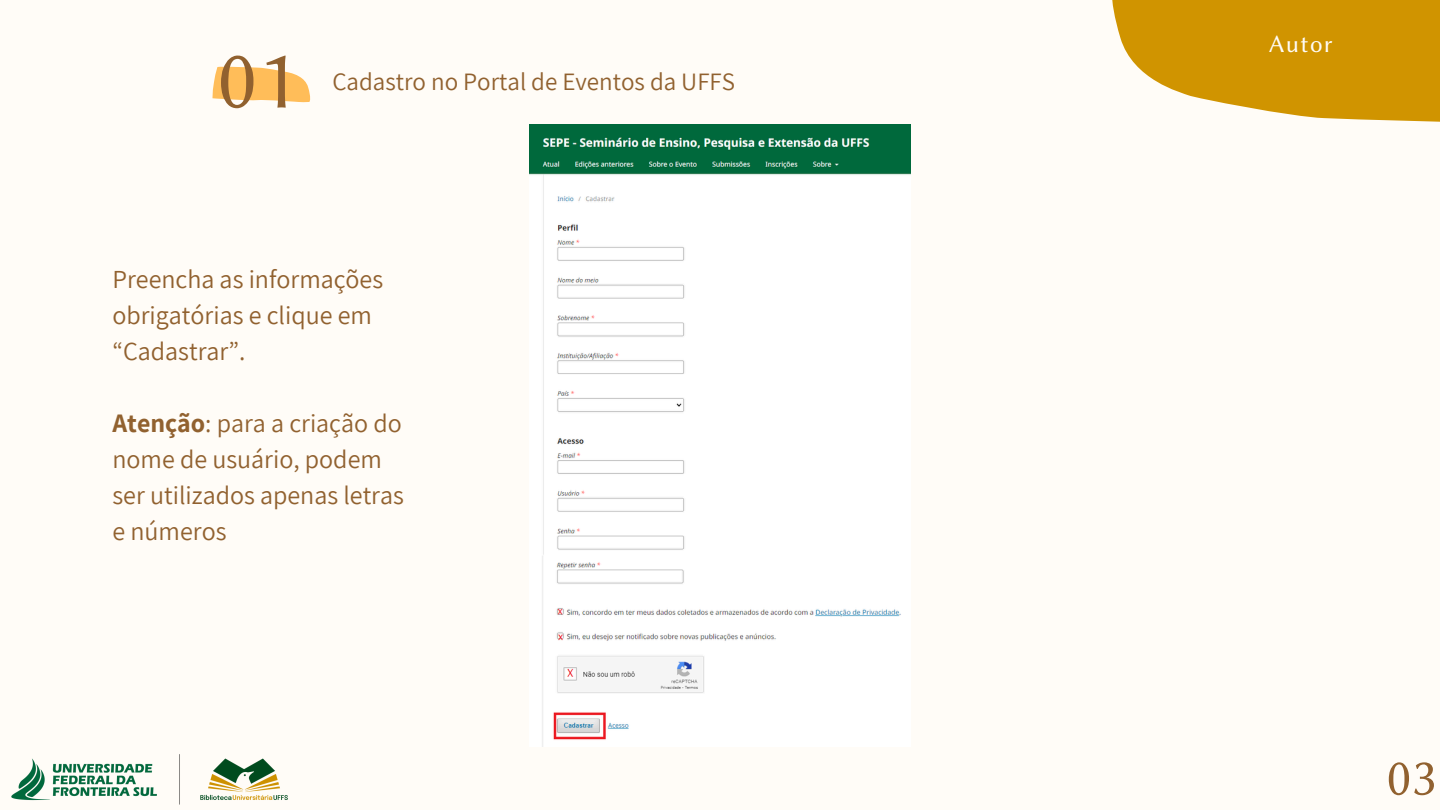
<style>
.page{position:relative;width:1440px;height:810px;background:#fffcf7}
.page>*{position:absolute;margin:0;border:0;box-sizing:border-box;transform-origin:0 0}
.t1{font:85px "Lin Biolinum O";color:#91612f}
.t2{font:53px "Lin Biolinum O";color:#91612f}
.t3{font:26px/36px "Assistant";color:#91612f}
.t4{font:25px "Assistant";color:#91612f}
.t5{font:25px "Lin Biolinum O";letter-spacing:.05em;color:#fffcf7}
.s1{font-weight:700}
</style>
<div class="page">
<svg style="left:212px;top:66px;width:99px;height:36px"></svg>
<img style="left:11px;top:754px;width:277px;height:51px">
<svg style="left:1112px;top:0;width:328px;height:122px;background:#d7a325"></svg>
<img style="left:530px;top:124px;width:381px;height:623px">
<p class="t1" style="left:218px;top:31px;width:81px">01</p>
<h1 class="t4" style="left:332px;top:64px;width:404px">Cadastro no Portal de Eventos da UFFS</h1>
<h1 class="t3" style="left:112px;top:260px;width:272px">Preencha as informações obrigatórias e clique em “Cadastrar”.</h1>
<h1 class="t3" style="left:112px;top:404px;width:293px"><span class="s1">Atenção</span>: para a criação do nome de usuário, podem ser utilizados apenas letras e números</h1>
<p class="t5" style="left:1269px;top:30px;width:66px">Autor</p>
<p class="t2" style="left:1387px;top:747px;width:51px">03</p>
</div>
